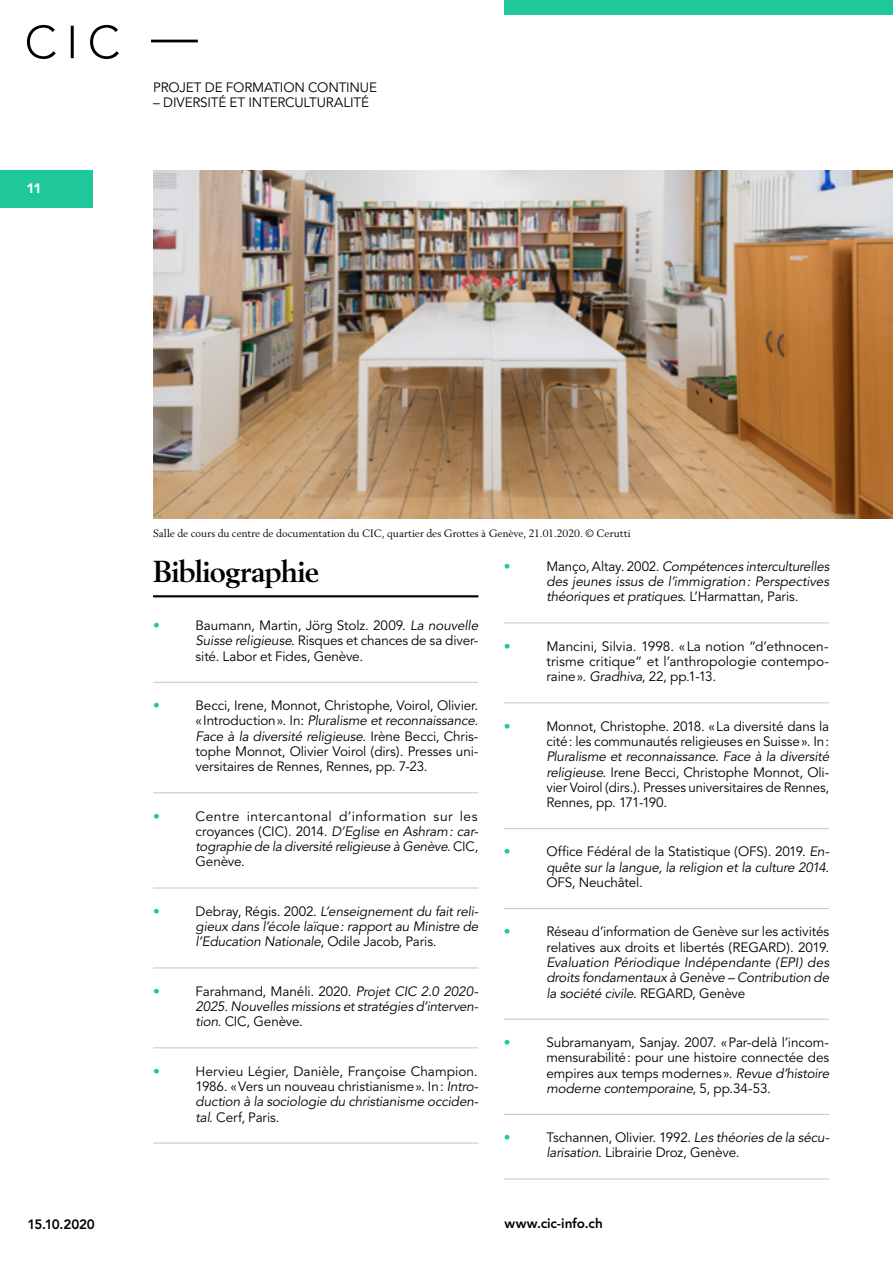
<style>
.page{position:relative;width:893px;height:1263px;background:#fff}
.page>*{position:absolute;margin:0;border:0;box-sizing:border-box;transform-origin:0 0}
.t1{font:700 30px "Berling";letter-spacing:-.03em;color:#000}
.t2{font:13.5px/15.3px "Avenir";letter-spacing:-.01em;color:#000;text-align:justify}
.t3{font:italic 13.5px/15.3px "Avenir";letter-spacing:-.01em;color:#000;text-align:justify}
.t4{font:800 13.5px "Avenir";letter-spacing:-.01em;color:#000}
.t5{font:800 13.5px "Avenir";color:#1ec899}
.t6{font:900 13.5px "Avenir";color:#fff}
.t7{font:10.5px "Berling";color:#000}
.s1{font-style:italic}
.s2{font-style:normal}
</style>
<div class="page">
<div style="left:0;top:170px;width:92px;height:37px;background:#1ec899"></div>
<div style="left:504px;top:0;width:389px;height:14px;background:#1ec899"></div>
<svg style="left:27px;top:25px;width:92px;height:34px"></svg>
<hr style="left:151px;top:40px;width:47px;height:2px;background:#000">
<hr style="left:153px;top:595px;width:325px;height:2px;background:#000">
<hr style="left:153px;top:682px;width:325px;height:1px;background:#b8c9d1">
<hr style="left:153px;top:792px;width:325px;height:1px;background:#b8c9d1">
<hr style="left:153px;top:888px;width:325px;height:1px;background:#b8c9d1">
<hr style="left:153px;top:968px;width:325px;height:1px;background:#b8c9d1">
<hr style="left:153px;top:1047px;width:325px;height:1px;background:#b8c9d1">
<hr style="left:153px;top:1143px;width:325px;height:1px;background:#b8c9d1">
<hr style="left:504px;top:623px;width:325px;height:1px;background:#b8c9d1">
<hr style="left:504px;top:702px;width:325px;height:1px;background:#b8c9d1">
<hr style="left:504px;top:828px;width:325px;height:1px;background:#b8c9d1">
<hr style="left:504px;top:908px;width:325px;height:1px;background:#b8c9d1">
<hr style="left:504px;top:1019px;width:325px;height:1px;background:#b8c9d1">
<hr style="left:504px;top:1114px;width:325px;height:1px;background:#b8c9d1">
<hr style="left:504px;top:1179px;width:325px;height:1px;background:#b8c9d1">
<img style="left:153px;top:170px;width:740px;height:349px">
<p class="t6" style="left:26px;top:180px;width:16px">11</p>
<p class="t2" style="left:153px;top:80px;width:225px">PROJET DE FORMATION CONTINUE</p>
<p class="t2" style="left:153px;top:95px;width:217px">– DIVERSITÉ ET INTERCULTURALITÉ</p>
<p class="t7" style="left:153px;top:527px;width:479px">Salle de cours du centre de documentation du CIC, quartier des Grottes à Genève, 21.01.2020. © Cerutti</p>
<h1 class="t1" style="left:153px;top:554px;width:168px">Bibliographie</h1>
<p class="t5" style="left:153px;top:617px;width:8px">•</p>
<p class="t2" style="left:196px;top:618px;width:284px">Baumann, Martin, Jörg Stolz. 2009. <span class="s1">La nouvelle Suisse religieuse</span>. Risques et chances de sa diver&shy;sité. Labor et Fides, Genève.</p>
<p class="t5" style="left:153px;top:697px;width:8px">•</p>
<p class="t2" style="left:196px;top:698px;width:284px">Becci, Irene, Monnot, Christophe, Voirol, Olivier. «Introduction». In: <span class="s1">Pluralisme et reconnaissance.<br>Face à la diversité religieuse</span>. Irène Becci, Chris&shy;tophe Monnot, Olivier Voirol (dirs). Presses uni&shy;versitaires de Rennes, Rennes, pp. 7-23.</p>
<p class="t5" style="left:153px;top:808px;width:8px">•</p>
<p class="t2" style="left:196px;top:809px;width:284px">Centre intercantonal d’information sur les croyances (CIC). 2014. <span class="s1">D’Eglise en Ashram: car&shy;tographie de la diversité religieuse à Genève</span>. CIC, Genève.</p>
<p class="t5" style="left:153px;top:903px;width:8px">•</p>
<p class="t3" style="left:196px;top:904px;width:284px"><span class="s2">Debray, Régis. 2002.</span> L’enseignement du fait reli&shy;gieux dans l’école laïque: rapport au Ministre de l’Education Nationale<span class="s2">, Odile Jacob, Paris.</span></p>
<p class="t5" style="left:153px;top:983px;width:8px">•</p>
<p class="t3" style="left:196px;top:984px;width:284px"><span class="s2">Farahmand, Manéli. 2020.</span> Projet CIC 2.0 2020- 2025. Nouvelles missions et stratégies d’interven&shy;tion<span class="s2">. CIC, Genève.</span></p>
<p class="t5" style="left:153px;top:1063px;width:8px">•</p>
<p class="t2" style="left:196px;top:1064px;width:284px">Hervieu Légier, Danièle, Françoise Champion.<br>1986. «Vers un nouveau christianisme». In: <span class="s1">Intro&shy;duction à la sociologie du christianisme occiden&shy;tal</span>. Cerf, Paris.</p>
<p class="t5" style="left:504px;top:558px;width:8px">•</p>
<p class="t3" style="left:546px;top:559px;width:285px"><span class="s2">Manço, Altay. 2002.</span> Compétences interculturelles des jeunes issus de l’immigration: Perspectives théoriques et pratiques<span class="s2">. L’Harmattan, Paris.</span></p>
<p class="t5" style="left:504px;top:638px;width:8px">•</p>
<p class="t2" style="left:546px;top:639px;width:284px">Mancini, Silvia. 1998. «La notion “d’ethnocen&shy;trisme critique“ et l’anthropologie contempo&shy;raine». <span class="s1">Gradhiva</span>, 22, pp.1-13.</p>
<p class="t5" style="left:504px;top:718px;width:8px">•</p>
<p class="t2" style="left:546px;top:719px;width:284px">Monnot, Christophe. 2018. «La diversité dans la cité: les communautés religieuses en Suisse». In:</p>
<p class="t2" style="left:546px;top:749px;width:284px"><span class="s1">Pluralisme et reconnaissance. Face à la diversité religieuse</span>. Irene Becci, Christophe Monnot, Oli&shy;vier Voirol (dirs.). Presses universitaires de Rennes, Rennes, pp. 171-190.</p>
<p class="t5" style="left:504px;top:844px;width:8px">•</p>
<p class="t2" style="left:546px;top:844px;width:284px">Office Fédéral de la Statistique (OFS). 2019. <span class="s1">En&shy;quête sur la langue, la religion et la culture 2014</span>.<br>OFS, Neuchâtel.</p>
<p class="t5" style="left:504px;top:924px;width:8px">•</p>
<p class="t2" style="left:546px;top:924px;width:284px">Réseau d’information de Genève sur les activités relatives aux droits et libertés (REGARD). 2019.</p>
<p class="t3" style="left:546px;top:955px;width:284px">Evaluation Périodique Indépendante (EPI) des droits fondamentaux à Genève – Contribution de la société civile<span class="s2">. REGARD, Genève</span></p>
<p class="t5" style="left:504px;top:1034px;width:8px">•</p>
<p class="t2" style="left:546px;top:1035px;width:284px">Subramanyam, Sanjay. 2007. «Par-delà l’incom&shy;mensurabilité: pour une histoire connectée des empires aux temps modernes». <span class="s1">Revue d’histoire moderne contemporaine</span>, 5, pp.34-53.</p>
<p class="t5" style="left:504px;top:1129px;width:8px">•</p>
<p class="t2" style="left:546px;top:1130px;width:284px">Tschannen, Olivier. 1992. <span class="s1">Les théories de la sécu&shy;larisation</span>. Librairie Droz, Genève.</p>
<p class="t4" style="left:28px;top:1216px;width:69px">15.10.2020</p>
<p class="t4" style="left:504px;top:1216px;width:100px">www.cic-info.ch</p>
</div>
